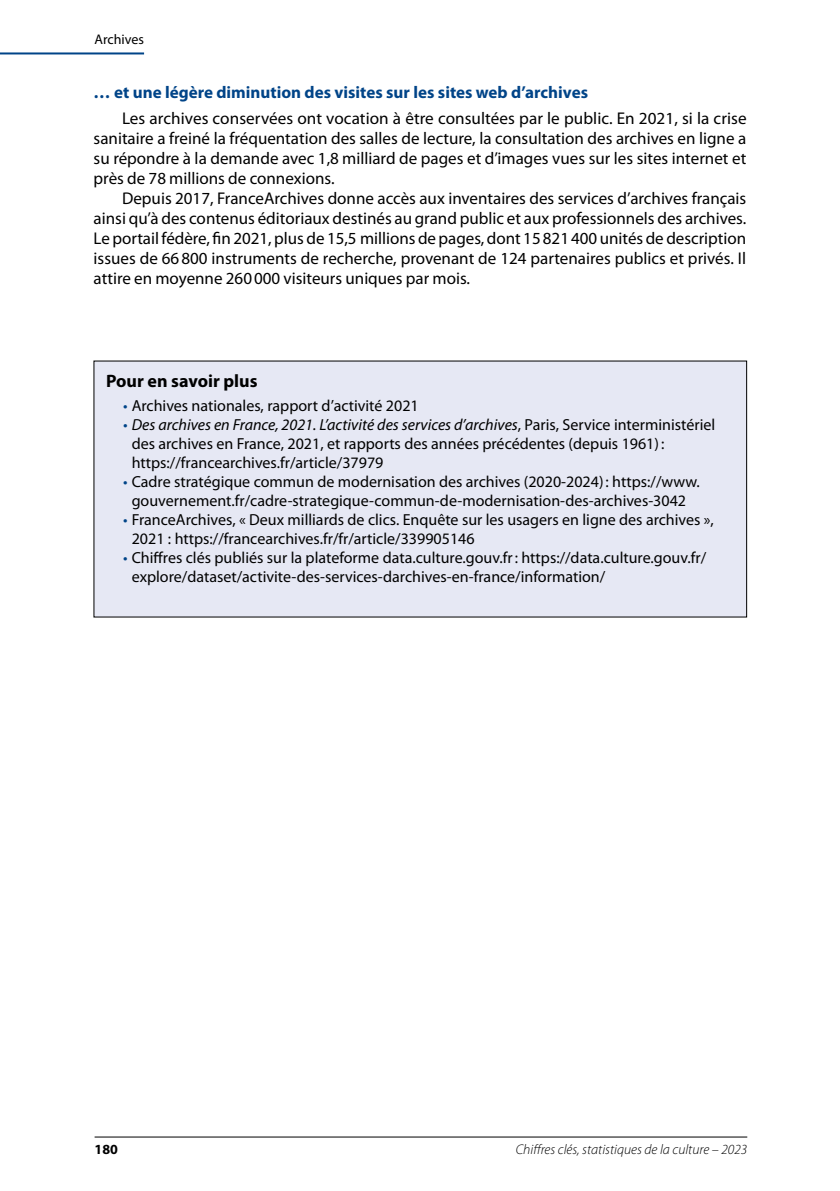
<style>
.page{position:relative;width:840px;height:1191px;background:#fff}
.page>*{position:absolute;margin:0;border:0;box-sizing:border-box;transform-origin:0 0}
.Pour_en_S___Titre{font:700 18px "Myriad Pro";color:#000}
.Textecourant{font:17px/20px "Myriad Pro";color:#000;text-align:justify}
.Intertitre-1{font:700 17px "Myriad Pro";color:#048}
.t1{font:16px/19px "Myriad Pro";color:#000}
.t2{font:italic 300 14px "Myriad Pro";color:#000}
.t3{font:14px "Myriad Pro";color:#000}
.t4{font:700 14px "Myriad Pro";color:#000}
.s1{color:#048}
.s2{font-style:italic;color:#048}
.s3{font-style:italic}
</style>
<div class="page">
<hr style="left:94px;top:1136px;width:652px;height:1px;background:#000">
<hr style="left:0;top:52px;width:144px;height:2px;background:#048">
<div style="left:94px;top:361px;width:652px;height:256px;background:#e6e8f4"></div>
<p class="t3" style="left:94px;top:31px;width:51px">Archives</p>
<p class="Intertitre-1" style="left:94px;top:81px;width:495px">… et une légère diminution des visites sur les sites web d’archives</p>
<p class="Textecourant" style="left:94px;top:107px;width:654px;text-indent:28px">Les archives conservées ont vocation à être consultées par le public. En 2021, si la crise sanitaire a freiné la fréquentation des salles de lecture, la consultation des archives en ligne a su répondre à la demande avec 1,8 milliard de pages et d’images vues sur les sites internet et près de 78 millions de connexions.</p>
<p class="Textecourant" style="left:94px;top:187px;width:653px;text-indent:28px">Depuis 2017, FranceArchives donne accès aux inventaires des services d’archives français ainsi qu’à des contenus éditoriaux destinés au grand public et aux professionnels des archives.<br>Le portail fédère, fin 2021, plus de 15,5 millions de pages, dont 15 821400 unités de description issues de 66800 instruments de recherche, provenant de 124 partenaires publics et privés. Il attire en moyenne 260000 visiteurs uniques par mois.</p>
<p class="Pour_en_S___Titre" style="left:106px;top:369px;width:153px">Pour en savoir plus</p>
<p class="t1" style="left:123px;top:396px;width:297px"><span class="s1">•</span> Archives nationales, rapport d’activité 2021</p>
<p class="t1" style="left:132px;top:415px;width:584px;text-indent:-9px"><span class="s2">•</span> <span class="s3">Des archives en France, 2021. L’activité des services d’archives</span>, Paris, Service interministériel des archives en France, 2021, et rapports des années précédentes (depuis 1961): https://francearchives.fr/article/37979</p>
<p class="t1" style="left:123px;top:472px;width:578px;text-align:center"><span class="s1">•</span> Cadre stratégique commun de modernisation des archives (2020-2024): https://www. gouvernement.fr/cadre-strategique-commun-de-modernisation-des-archives-3042</p>
<p class="t1" style="left:132px;top:510px;width:583px;text-indent:-9px"><span class="s1">•</span> FranceArchives, « Deux milliards de clics. Enquête sur les usagers en ligne des archives »,<br>2021 : https://francearchives.fr/fr/article/339905146</p>
<p class="t1" style="left:132px;top:548px;width:575px;text-indent:-9px"><span class="s1">•</span> Chiffres clés publiés sur la plateforme data.culture.gouv.fr: https://data.culture.gouv.fr/ explore/dataset/activite-des-services-darchives-en-france/information/</p>
<p class="t4" style="left:94px;top:1140px;width:25px">180</p>
<p class="t2" style="left:515px;top:1140px;width:233px">Chiffres clés, statistiques de la culture – 2023</p>
</div>
